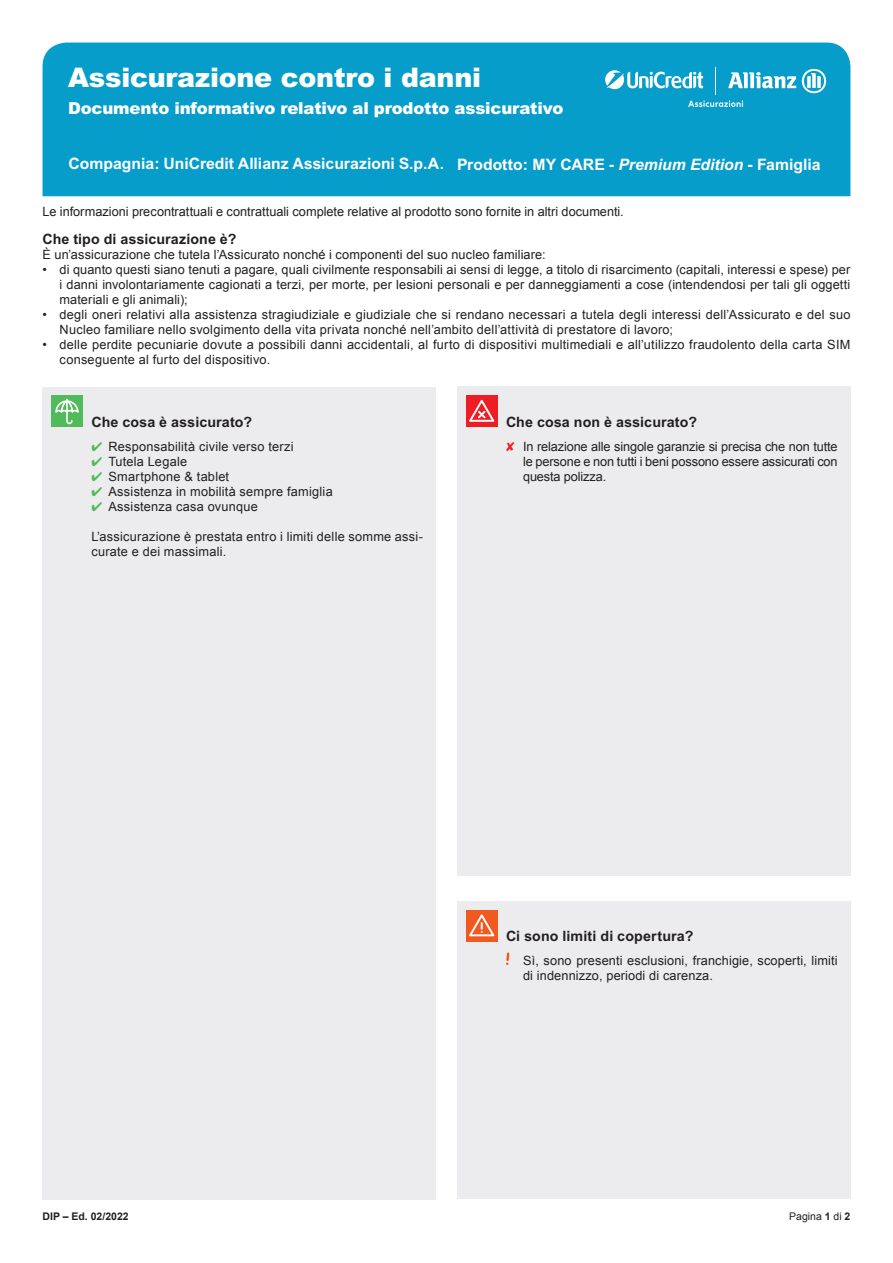
<style>
.page{position:relative;width:893px;height:1263px;background:#fff}
.page>*{position:absolute;margin:0;border:0;box-sizing:border-box;transform-origin:0 0}
.t1{font:900 27px "Arial";letter-spacing:-.01em;color:#fff}
.t2{font:900 16.5px "Arial";letter-spacing:-.01em;color:#fff}
.t3{font:700 15.75px "Arial";color:#fff}
._03_TITOLINI{font:700 14.25px "Arial";letter-spacing:.01em;color:#231f20}
._02_TXT_RIENTRO{font:12.75px/15px "Arial";letter-spacing:.015em;color:#231f20}
._01_TXT{font:12.75px/15px "Arial";letter-spacing:.02em;color:#231f20}
.t4{font:700 10.5px "Arial";color:#231f20}
.t5{font:10.5px "Arial";color:#231f20}
.s1{font-style:italic}
.s2{color:#51ba5b}
.s3{color:#ee1d23}
.s4{font-weight:700}
</style>
<div class="page">
<div style="left:43px;top:43px;width:807px;height:153px;background:#079dca"></div>
<div style="left:457px;top:387px;width:393px;height:489px;background:#ececee"></div>
<div style="left:466px;top:395px;width:31px;height:32px;background:#ee1d23"></div>
<svg style="left:469px;top:400px;width:25px;height:22px"></svg>
<div style="left:43px;top:387px;width:393px;height:812px;background:#ececee"></div>
<div style="left:457px;top:901px;width:393px;height:298px;background:#ececee"></div>
<div style="left:466px;top:910px;width:31px;height:31px;background:#f15921"></div>
<svg style="left:469px;top:914px;width:25px;height:22px"></svg>
<div style="left:51px;top:395px;width:32px;height:32px;background:#51ba5b"></div>
<svg style="left:55px;top:399px;width:24px;height:25px"></svg>
<svg style="left:506px;top:952px;width:3px;height:13px"></svg>
<svg style="left:802px;top:69px;width:24px;height:24px"></svg>
<svg style="left:605px;top:67px;width:191px;height:40px;background:#38b0d4"></svg>
<p class="t1" style="left:68px;top:61px;width:415px">Assicurazione contro i danni</p>
<p class="t2" style="left:68px;top:97px;width:497px">Documento informativo relativo al prodotto assicurativo</p>
<p class="t3" style="left:68px;top:154px;width:377px">Compagnia: UniCredit Allianz Assicurazioni S.p.A.</p>
<p class="t3" style="left:457px;top:155px;width:365px">Prodotto: MY CARE - <span class="s1">Premium Edition</span> - Famiglia</p>
<p class="_02_TXT_RIENTRO" style="left:43px;top:204px;width:583px">Le informazioni precontrattuali e contrattuali complete relative al prodotto sono fornite in altri documenti.</p>
<p class="_03_TITOLINI" style="left:43px;top:230px;width:195px">Che tipo di assicurazione è?</p>
<p class="_02_TXT_RIENTRO" style="left:43px;top:247px;width:505px">È un’assicurazione che tutela l’Assicurato nonché i componenti del suo nucleo familiare:</p>
<p class="_02_TXT_RIENTRO" style="left:60px;top:262px;width:792px;text-align:justify;text-indent:-17px">• di quanto questi siano tenuti a pagare, quali civilmente responsabili ai sensi di legge, a titolo di risarcimento (capitali, interessi e spese) per i danni involontariamente cagionati a terzi, per morte, per lesioni personali e per danneggiamenti a cose (intendendosi per tali gli oggetti materiali e gli animali);</p>
<p class="_02_TXT_RIENTRO" style="left:60px;top:307px;width:792px;text-indent:-17px">• degli oneri relativi alla assistenza stragiudiziale e giudiziale che si rendano necessari a tutela degli interessi dell’Assicurato e del suo<br>Nucleo familiare nello svolgimento della vita privata nonché nell’ambito dell’attività di prestatore di lavoro;</p>
<p class="_02_TXT_RIENTRO" style="left:60px;top:337px;width:792px;text-indent:-17px">• delle perdite pecuniarie dovute a possibili danni accidentali, al furto di dispositivi multimediali e all’utilizzo fraudolento della carta SIM conseguente al furto del dispositivo.</p>
<p class="_03_TITOLINI" style="left:91px;top:414px;width:162px">Che cosa è assicurato?</p>
<p class="_01_TXT" style="left:91px;top:439px;width:204px"><span class="s2">✔</span> Responsabilità civile verso terzi</p>
<p class="_01_TXT" style="left:91px;top:454px;width:97px"><span class="s2">✔</span> Tutela Legale</p>
<p class="_01_TXT" style="left:91px;top:469px;width:139px"><span class="s2">✔</span> Smartphone &amp; tablet</p>
<p class="_01_TXT" style="left:91px;top:484px;width:243px"><span class="s2">✔</span> Assistenza in mobilità sempre famiglia</p>
<p class="_01_TXT" style="left:91px;top:499px;width:168px"><span class="s2">✔</span> Assistenza casa ovunque</p>
<p class="_01_TXT" style="left:91px;top:529px;width:333px">L’assicurazione è prestata entro i limiti delle somme assi&shy;curate e dei massimali.</p>
<p class="_03_TITOLINI" style="left:506px;top:414px;width:193px">Che cosa non è assicurato?</p>
<p class="_02_TXT_RIENTRO" style="left:523px;top:439px;width:316px;text-align:justify;text-indent:-17px"><span class="s3">✘</span> In relazione alle singole garanzie si precisa che non tutte le persone e non tutti i beni possono essere assicurati con questa polizza.</p>
<p class="_03_TITOLINI" style="left:506px;top:928px;width:189px">Ci sono limiti di copertura?</p>
<p class="_02_TXT_RIENTRO" style="left:523px;top:953px;width:316px">Sì, sono presenti esclusioni, franchigie, scoperti, limiti di indennizzo, periodi di carenza.</p>
<p class="t4" style="left:43px;top:1210px;width:88px">DIP – Ed. 02/2022</p>
<p class="t5" style="left:789px;top:1210px;width:63px">Pagina <span class="s4">1</span> di <span class="s4">2</span></p>
</div>
